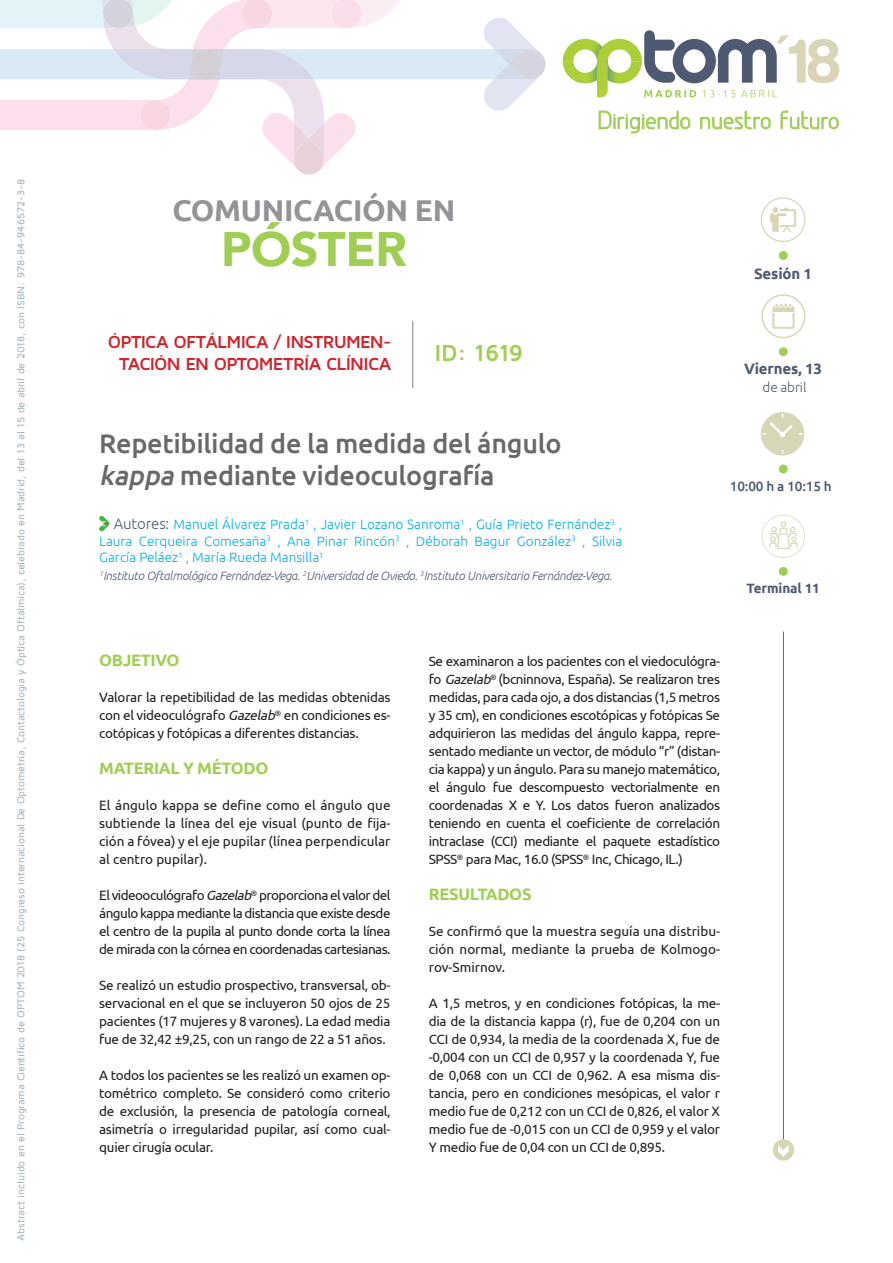
<style>
.page{position:relative;width:893px;height:1263px;background:#fff}
.page>*{position:absolute;margin:0;border:0;box-sizing:border-box;transform-origin:0 0}
.t1{font:900 48.3px "Avenir";letter-spacing:-.01em;color:#a0ce53}
.t2{font:700 30px "Ubuntu";letter-spacing:-.01em;color:#929497}
.t3{font:500 27px/31.5px "Ubuntu";letter-spacing:-.01em;color:#69696c}
.t4{font:700 24px "Maven Pro";letter-spacing:-.025em;color:#a0ce53}
.t5{font:23.4px "Greyscale Basic";color:#a0ce53}
.t6{font:700 18px/21.6px "Maven Pro";letter-spacing:-.045em;color:#d1232a;text-align:right}
.t7{font:700 16.5px "Ubuntu";letter-spacing:-.02em;color:#a0ce53}
.t8{font:700 15px "Ubuntu";color:#4e5a71}
.t9{font:13.5px/18px "Ubuntu";letter-spacing:-.02em;color:#231f20;text-align:justify}
.t10{font:300 13.5px/16.5px "Ubuntu";color:#00aee8;text-align:justify}
.t11{font:500 13.5px "Ubuntu";letter-spacing:-.01em;color:#4e5a71}
.t12{font:700 13.5px "Ubuntu";color:#4e5a71}
.t13{font:300 13.5px "Ubuntu";letter-spacing:-.01em;color:#4e5a71}
.t14{font:italic 300 12px "Ubuntu";letter-spacing:-.02em;color:#4e5a71}
.t15{font:500 10.5px "Maven Pro";letter-spacing:-.015em;color:#a5b4be}
.s1{font-style:italic}
.s2{font-size:15px;color:#4e5a71}
</style>
<div class="page">
<svg style="left:563px;top:30px;width:276px;height:67px"></svg>
<svg style="left:599px;top:111px;width:91px;height:22px"></svg>
<svg style="left:700px;top:111px;width:71px;height:18px"></svg>
<svg style="left:781px;top:111px;width:58px;height:18px"></svg>
<svg style="left:0;top:0;width:545px;height:175px"></svg>
<div style="left:773px;top:1139px;width:21px;height:21px;background:#d9d6b7;border-radius:50%"></div>
<svg style="left:778px;top:1145px;width:11px;height:12px"></svg>
<div style="left:761px;top:294px;width:44px;height:44px;border:2px solid #d9d6b7;border-radius:50%"></div>
<div style="left:779px;top:347px;width:9px;height:9px;background:#a0ce53;border-radius:50%"></div>
<div style="left:779px;top:251px;width:9px;height:9px;background:#a0ce53;border-radius:50%"></div>
<svg style="left:772px;top:304px;width:22px;height:25px"></svg>
<div style="left:779px;top:567px;width:9px;height:9px;background:#a0ce53;border-radius:50%"></div>
<div style="left:762px;top:515px;width:43px;height:43px;border:1px solid #dfe2c7;border-radius:50%"></div>
<svg style="left:769px;top:521px;width:28px;height:28px"></svg>
<div style="left:779px;top:464px;width:9px;height:9px;background:#a0ce53;border-radius:50%"></div>
<svg style="left:761px;top:412px;width:43px;height:44px"></svg>
<hr style="left:783px;top:631px;width:1px;height:508px;background:#69696c">
<svg style="left:761px;top:197px;width:44px;height:45px"></svg>
<hr style="left:412px;top:321px;width:1px;height:67px;background:#7a8086">
<svg style="left:99px;top:516px;width:10px;height:15px"></svg>
<p class="t15" style="left:14px;top:1240px;width:1063px;rotate:-90deg">Abstract incluido en el Programa Científico de OPTOM 2018 (25 Congreso internacional De Optometría, Contactología y Óptica Oftálmica), celebrado en Madrid, del 13 al 15 de abril de 2018, con ISBN: 978-84-946572-3-8</p>
<h2 class="t2" style="left:172px;top:192px;width:262px">COMUNICACIÓN EN</h2>
<h1 class="t1" style="left:221px;top:208px;width:187px">PÓSTER</h1>
<h3 class="t6" style="left:108px;top:330px;width:285px">ÓPTICA OFTÁLMICA / INSTRUMEN-<br>TACIÓN EN OPTOMETRÍA CLÍNICA</h3>
<h3 class="t4" style="left:434px;top:338px;width:90px">ID: 1619</h3>
<h3 class="t5" style="left:597px;top:106px;width:244px">Dirigiendo nuestro futuro</h3>
<p class="t8" style="left:754px;top:264px;width:60px">SESIÓN 1</p>
<p class="t8" style="left:744px;top:360px;width:79px">VIERNES, 13</p>
<p class="t13" style="left:763px;top:379px;width:45px">de abril</p>
<h3 class="t3" style="left:99px;top:427px;width:464px">Repetibilidad de la medida del ángulo <span class="s1">kappa</span> mediante videoculografía</h3>
<p class="t10" style="left:99px;top:516px;width:524px;text-indent:15px"><span class="s2">Autores:</span> Manuel Álvarez Prada<sup>1</sup> , Javier Lozano Sanroma<sup>1</sup> , Guía Prieto Fernández<sup>3</sup> , Laura Cerqueira Comesaña<sup>3</sup> , Ana Pinar Rincón<sup>3</sup> , Déborah Bagur González<sup>3</sup> , Silvia García Peláez<sup>1</sup> , María Rueda Mansilla<sup>1</sup></p>
<p class="t14" style="left:99px;top:568px;width:514px"><sup>1</sup>Instituto Oftalmológico Fernández-Vega. <sup>2</sup>Universidad de Oviedo. <sup>3</sup>Instituto Universitario Fernández-Vega.</p>
<p class="t11" style="left:730px;top:478px;width:103px">10:00 h a 10:15 h</p>
<p class="t12" style="left:747px;top:580px;width:75px">TERMINAL 11</p>
<p class="t7" style="left:99px;top:650px;width:80px">OBJETIVO</p>
<p class="t9" style="left:99px;top:688px;width:293px">Valorar la repetibilidad de las medidas obtenidas con el videoculógrafo <span class="s1">Gazelab</span><sup>®</sup> en condiciones es&shy;cotópicas y fotópicas a diferentes distancias.</p>
<p class="t7" style="left:99px;top:758px;width:169px">MATERIAL Y MÉTODO</p>
<p class="t9" style="left:99px;top:796px;width:293px">El ángulo kappa se define como el ángulo que subtiende la línea del eje visual (punto de fija&shy;ción a fóvea) y el eje pupilar (línea perpendicular al centro pupilar).</p>
<p class="t9" style="left:99px;top:886px;width:293px">El videooculógrafo <span class="s1">Gazelab</span><sup>®</sup> proporciona el valor del ángulo kappa mediante la distancia que existe desde el centro de la pupila al punto donde corta la línea de mirada con la córnea en coordenadas cartesianas.</p>
<p class="t9" style="left:99px;top:976px;width:293px">Se realizó un estudio prospectivo, transversal, ob&shy;servacional en el que se incluyeron 50 ojos de 25 pacientes (17 mujeres y 8 varones). La edad media fue de 32,42 ±9,25, con un rango de 22 a 51 años.</p>
<p class="t9" style="left:99px;top:1066px;width:293px">A todos los pacientes se les realizó un examen op&shy;tométrico completo. Se consideró como criterio de exclusión, la presencia de patología corneal, asimetría o irregularidad pupilar, así como cual&shy;quier cirugía ocular.</p>
<p class="t9" style="left:429px;top:652px;width:293px">Se examinaron a los pacientes con el viedoculógra&shy;fo <span class="s1">Gazelab</span><sup>®</sup> (bcninnova, España). Se realizaron tres medidas, para cada ojo, a dos distancias (1,5 metros y 35 cm), en condiciones escotópicas y fotópicas Se adquirieron las medidas del ángulo kappa, repre&shy;sentado mediante un vector, de módulo “r” (distan&shy;cia kappa) y un ángulo. Para su manejo matemático, el ángulo fue descompuesto vectorialmente en coordenadas X e Y. Los datos fueron analizados teniendo en cuenta el coeficiente de correlación intraclase (CCI) mediante el paquete estadístico SPSS<sup>®</sup> para Mac, 16.0 (SPSS<sup>®</sup> Inc, Chicago, IL.)</p>
<p class="t7" style="left:429px;top:884px;width:104px">RESULTADOS</p>
<p class="t9" style="left:429px;top:922px;width:293px">Se confirmó que la muestra seguía una distribu&shy;ción normal, mediante la prueba de Kolmogo&shy;rov-Smirnov.</p>
<p class="t9" style="left:429px;top:994px;width:293px">A 1,5 metros, y en condiciones fotópicas, la me&shy;dia de la distancia kappa (r), fue de 0,204 con un CCI de 0,934, la media de la coordenada X, fue de -0,004 con un CCI de 0,957 y la coordenada Y, fue de 0,068 con un CCI de 0,962. A esa misma dis&shy;tancia, pero en condiciones mesópicas, el valor r medio fue de 0,212 con un CCI de 0,826, el valor X medio fue de -0,015 con un CCI de 0,959 y el valor Y medio fue de 0,04 con un CCI de 0,895.</p>
</div>
